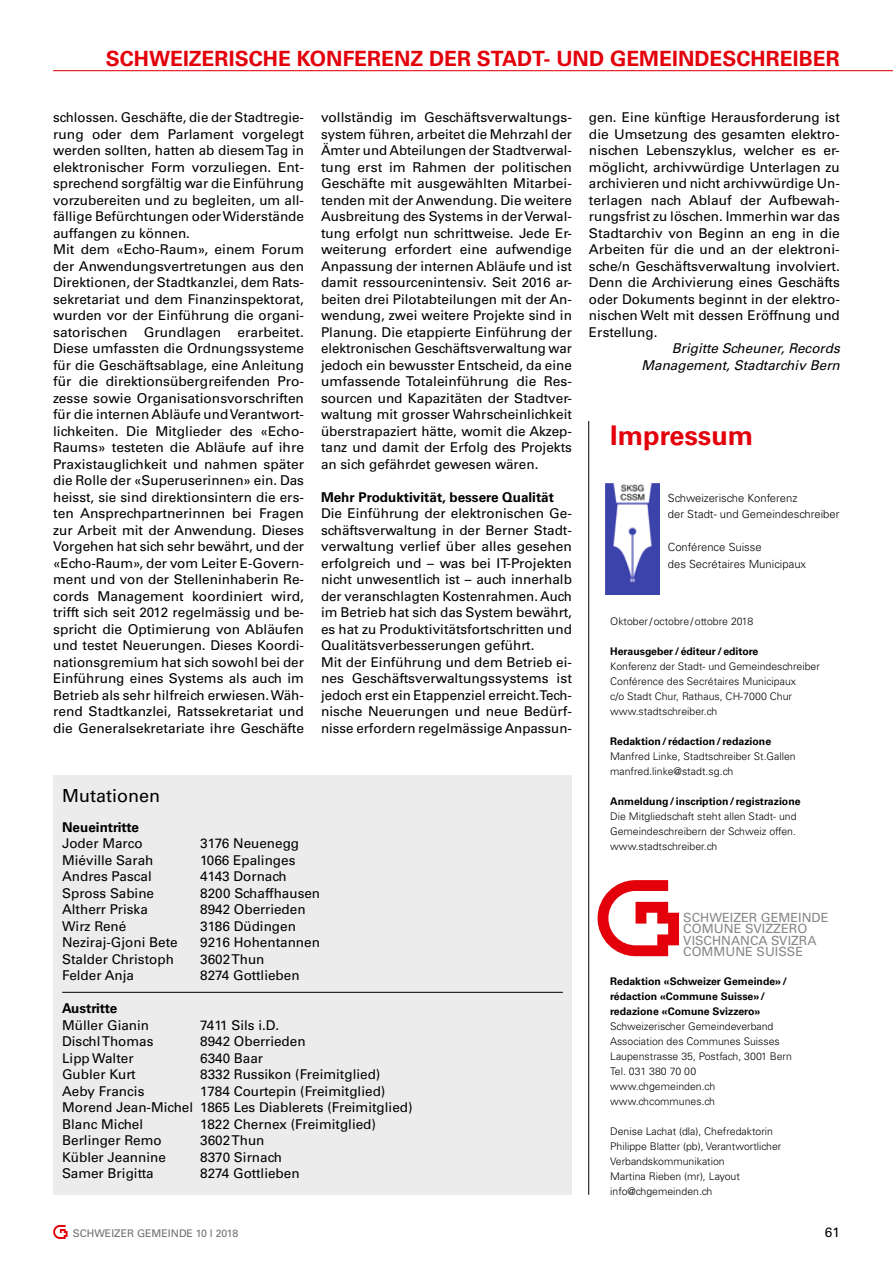
<style>
.page{position:relative;width:893px;height:1263px;background:#fff}
.page>*{position:absolute;margin:0;border:0;box-sizing:border-box;transform-origin:0 0}
.t1{font:700 27px "Univers LT Std";color:#e3000b}
.t2{font:700 21px "Univers LT Std";letter-spacing:.005em;color:#e3000b}
.t3{font:18px "Univers LT Std";color:#000}
.t4{font:13.5px/16.5px "Univers LT Std";color:#000}
.t5{font:700 13.5px "Univers LT Std";color:#000}
.t6{font:italic 13.5px/16.5px "Univers LT Std";color:#000;text-align:right}
.t7{font:12.75px/11.4px "Univers LT Std";color:#868786}
.t8{font:300 11.25px/16.5px "Univers LT Std";color:#000}
.t9{font:300 10.5px/15px "Univers LT Std";color:#000}
.t10{font:700 10.5px/15px "Univers LT Std";color:#000}
.t11{font:10.5px "Univers LT Std";color:#6e6e6e}
</style>
<div class="page">
<svg style="left:53px;top:1225px;width:15px;height:14px"></svg>
<hr style="left:53px;top:70px;width:840px;height:1px;background:#e3000b">
<img style="left:606px;top:484px;width:53px;height:111px">
<svg style="left:598px;top:880px;width:81px;height:76px"></svg>
<hr style="left:588px;top:421px;width:1px;height:774px;background:#000">
<div style="left:53px;top:776px;width:519px;height:419px;background:#ececec"></div>
<hr style="left:62px;top:992px;width:501px;height:1px;background:#000">
<h2 class="t2" style="left:106px;top:46px;width:735px">SCHWEIZERISCHE KONFERENZ DER STADT- UND GEMEINDESCHREIBER</h2>
<p class="t4" style="left:53px;top:109px;width:252px">schlossen. Geschäfte, die der Stadtregie&shy;rung oder dem Parlament vorgelegt werden sollten, hatten ab diesem Tag in elektronischer Form vorzuliegen. Ent&shy;sprechend sorgfältig war die Einführung vorzubereiten und zu begleiten, um all&shy;fällige Befürchtungen oder Widerstände auffangen zu können.<br>Mit dem «Echo-Raum», einem Forum der Anwendungsvertretungen aus den Direktionen, der Stadtkanzlei, dem Rats&shy;sekretariat und dem Finanzinspektorat, wurden vor der Einführung die organi&shy;satorischen Grundlagen erarbeitet.<br>Diese umfassten die Ordnungssysteme für die Geschäftsablage, eine Anleitung für die direktionsübergreifenden Pro&shy;zesse sowie Organisationsvorschriften für die internen Abläufe und Verantwort&shy;lichkeiten. Die Mitglieder des «Echo-Raums» testeten die Abläufe auf ihre Praxistauglichkeit und nahmen später die Rolle der «Superuserinnen» ein. Das heisst, sie sind direktionsintern die ers&shy;ten Ansprechpartnerinnen bei Fragen zur Arbeit mit der Anwendung. Dieses Vorgehen hat sich sehr bewährt, und der «Echo-Raum», der vom Leiter E-Govern&shy;ment und von der Stelleninhaberin Re&shy;cords Management koordiniert wird, trifft sich seit 2012 regelmässig und be&shy;spricht die Optimierung von Abläufen und testet Neuerungen. Dieses Koordi&shy;nationsgremium hat sich sowohl bei der Einführung eines Systems als auch im Betrieb als sehr hilfreich erwiesen. Wäh&shy;rend Stadtkanzlei, Ratssekretariat und die Generalsekretariate ihre Geschäfte</p>
<p class="t4" style="left:321px;top:109px;width:252px;text-align:justify">vollständig im Geschäftsverwaltungs&shy;system führen, arbeitet die Mehrzahl der Ämter und Abteilungen der Stadtverwal&shy;tung erst im Rahmen der politischen Geschäfte mit ausgewählten Mitarbei&shy;tenden mit der Anwendung. Die weitere Ausbreitung des Systems in der Verwal&shy;tung erfolgt nun schrittweise. Jede Er&shy;weiterung erfordert eine aufwendige Anpassung der internen Abläufe und ist damit ressourcenintensiv. Seit 2016 ar&shy;beiten drei Pilotabteilungen mit der An&shy;wendung, zwei weitere Projekte sind in Planung. Die etappierte Einführung der elektronischen Geschäftsverwaltung war jedoch ein bewusster Entscheid, da eine umfassende Totaleinführung die Res&shy;sourcen und Kapazitäten der Stadtver&shy;waltung mit grosser Wahrscheinlichkeit überstrapaziert hätte, womit die Akzep&shy;tanz und damit der Erfolg des Projekts an sich gefährdet gewesen wären.</p>
<p class="t5" style="left:321px;top:489px;width:234px">Mehr Produktivität, bessere Qualität</p>
<p class="t4" style="left:321px;top:505px;width:252px">Die Einführung der elektronischen Ge&shy;schäftsverwaltung in der Berner Stadt&shy;verwaltung verlief über alles gesehen erfolgreich und – was bei IT-Projekten nicht unwesentlich ist – auch innerhalb der veranschlagten Kostenrahmen. Auch im Betrieb hat sich das System bewährt, es hat zu Produktivitätsfortschritten und Qualitätsverbesserungen geführt.<br>Mit der Einführung und dem Betrieb ei&shy;nes Geschäftsverwaltungssystems ist jedoch erst ein Etappenziel erreicht. Tech&shy;nische Neuerungen und neue Bedürf&shy;nisse erfordern regelmässige Anpassun-</p>
<h3 class="t3" style="left:62px;top:785px;width:99px">Mutationen</h3>
<p class="t5" style="left:62px;top:819px;width:78px">Neueintritte</p>
<p class="t4" style="left:62px;top:835px;width:82px">Joder Marco</p>
<p class="t4" style="left:200px;top:835px;width:101px">3176 Neuenegg</p>
<p class="t4" style="left:62px;top:852px;width:93px">Miéville Sarah</p>
<p class="t4" style="left:200px;top:852px;width:97px">1066 Epalinges</p>
<p class="t4" style="left:62px;top:868px;width:91px">Andres Pascal</p>
<p class="t4" style="left:200px;top:868px;width:88px">4143 Dornach</p>
<p class="t4" style="left:62px;top:885px;width:94px">Spross Sabine</p>
<p class="t4" style="left:200px;top:885px;width:122px">8200 Schaffhausen</p>
<p class="t4" style="left:62px;top:901px;width:87px">Altherr Priska</p>
<p class="t4" style="left:200px;top:901px;width:107px">8942 Oberrieden</p>
<p class="t4" style="left:62px;top:918px;width:66px">Wirz René</p>
<p class="t4" style="left:200px;top:918px;width:97px">3186 Düdingen</p>
<p class="t4" style="left:62px;top:934px;width:117px">Neziraj-Gjoni Bete</p>
<p class="t4" style="left:200px;top:934px;width:121px">9216 Hohentannen</p>
<p class="t4" style="left:62px;top:951px;width:113px">Stalder Christoph</p>
<p class="t4" style="left:200px;top:951px;width:66px">3602 Thun</p>
<p class="t4" style="left:62px;top:967px;width:73px">Felder Anja</p>
<p class="t4" style="left:200px;top:967px;width:101px">8274 Gottlieben</p>
<p class="t5" style="left:62px;top:1000px;width:57px">Austritte</p>
<p class="t4" style="left:62px;top:1017px;width:89px">Müller Gianin</p>
<p class="t4" style="left:200px;top:1017px;width:81px">7411 Sils i.D.</p>
<p class="t4" style="left:62px;top:1033px;width:93px">Dischl Thomas</p>
<p class="t4" style="left:200px;top:1033px;width:107px">8942 Oberrieden</p>
<p class="t4" style="left:62px;top:1050px;width:73px">Lipp Walter</p>
<p class="t4" style="left:200px;top:1050px;width:65px">6340 Baar</p>
<p class="t4" style="left:62px;top:1066px;width:75px">Gubler Kurt</p>
<p class="t4" style="left:200px;top:1066px;width:182px">8332 Russikon (Freimitglied)</p>
<p class="t4" style="left:62px;top:1083px;width:84px">Aeby Francis</p>
<p class="t4" style="left:62px;top:1083px;width:352px;text-indent:138px">1784 Courtepin (Freimitglied)<br>Morend Jean-Michel 1865 Les Diablerets (Freimitglied)<br>Blanc Michel</p>
<p class="t4" style="left:200px;top:1116px;width:177px">1822 Chernex (Freimitglied)</p>
<p class="t4" style="left:62px;top:1132px;width:101px">Berlinger Remo</p>
<p class="t4" style="left:200px;top:1132px;width:66px">3602 Thun</p>
<p class="t4" style="left:62px;top:1149px;width:105px">Kübler Jeannine</p>
<p class="t4" style="left:200px;top:1149px;width:83px">8370 Sirnach</p>
<p class="t4" style="left:62px;top:1165px;width:93px">Samer Brigitta</p>
<p class="t4" style="left:200px;top:1165px;width:101px">8274 Gottlieben</p>
<p class="t4" style="left:589px;top:109px;width:252px;text-align:justify">gen. Eine künftige Herausforderung ist die Umsetzung des gesamten elektro&shy;nischen Lebenszyklus, welcher es er&shy;möglicht, archivwürdige Unterlagen zu archivieren und nicht archivwürdige Un&shy;terlagen nach Ablauf der Aufbewah&shy;rungsfrist zu löschen. Immerhin war das Stadtarchiv von Beginn an eng in die Arbeiten für die und an der elektroni&shy;sche/n Geschäftsverwaltung involviert.<br>Denn die Archivierung eines Geschäfts oder Dokuments beginnt in der elektro&shy;nischen Welt mit dessen Eröffnung und Erstellung.</p>
<p class="t6" style="left:641px;top:340px;width:200px">Brigitte Scheuner, Records<br>Management, Stadtarchiv Bern</p>
<h1 class="t1" style="left:610px;top:419px;width:145px">Impressum</h1>
<p class="t8" style="left:668px;top:489px;width:173px">Schweizerische Konferenz<br>der Stadt- und Gemeindeschreiber</p>
<p class="t8" style="left:668px;top:539px;width:140px">Conférence Suisse<br>des Secrétaires Municipaux</p>
<p class="t9" style="left:610px;top:613px;width:145px">Oktober/octobre/ottobre 2018</p>
<p class="t10" style="left:610px;top:644px;width:150px">Herausgeber /éditeur /editore</p>
<p class="t9" style="left:610px;top:658px;width:211px">Konferenz der Stadt- und Gemeindeschreiber Conférence des Secrétaires Municipaux<br>c/o Stadt Chur, Rathaus, CH-7000 Chur www.stadtschreiber.ch</p>
<p class="t10" style="left:610px;top:734px;width:162px">Redaktion/ rédaction/ redazione</p>
<p class="t9" style="left:610px;top:748px;width:187px">Manfred Linke, Stadtschreiber St.Gallen manfred.linke@stadt.sg.ch</p>
<p class="t10" style="left:610px;top:794px;width:192px">Anmeldung/ inscription/ registrazione</p>
<p class="t9" style="left:610px;top:808px;width:188px;text-align:justify">Die Mitgliedschaft steht allen Stadt- und Gemeindeschreibern der Schweiz offen. www.stadtschreiber.ch</p>
<p class="t7" style="left:683px;top:912px;width:147px">SCHWEIZER GEMEINDE<br>COMUNE SVIZZERO<br>VISCHNANCA SVIZRA<br>COMMUNE SUISSE</p>
<p class="t10" style="left:610px;top:974px;width:178px">Redaktion «Schweizer Gemeinde»/ rédaction «Commune Suisse»/ redazione «Comune Svizzero»</p>
<p class="t9" style="left:610px;top:1018px;width:183px">Schweizerischer Gemeindeverband<br>Association des Communes Suisses<br>Laupenstrasse 35, Postfach, 3001 Bern<br>Tel. 031 380 70 00 www.chgemeinden.ch www.chcommunes.ch</p>
<p class="t9" style="left:610px;top:1124px;width:173px">Denise Lachat (dla), Chefredaktorin<br>Philippe Blatter (pb), Verantwortlicher<br>Verbandskommunikation<br>Martina Rieben (mr), Layout info@chgemeinden.ch</p>
<p class="t11" style="left:73px;top:1227px;width:167px">SCHWEIZER GEMEINDE 10 l 2018</p>
<p class="t4" style="left:825px;top:1224px;width:17px">61</p>
</div>
